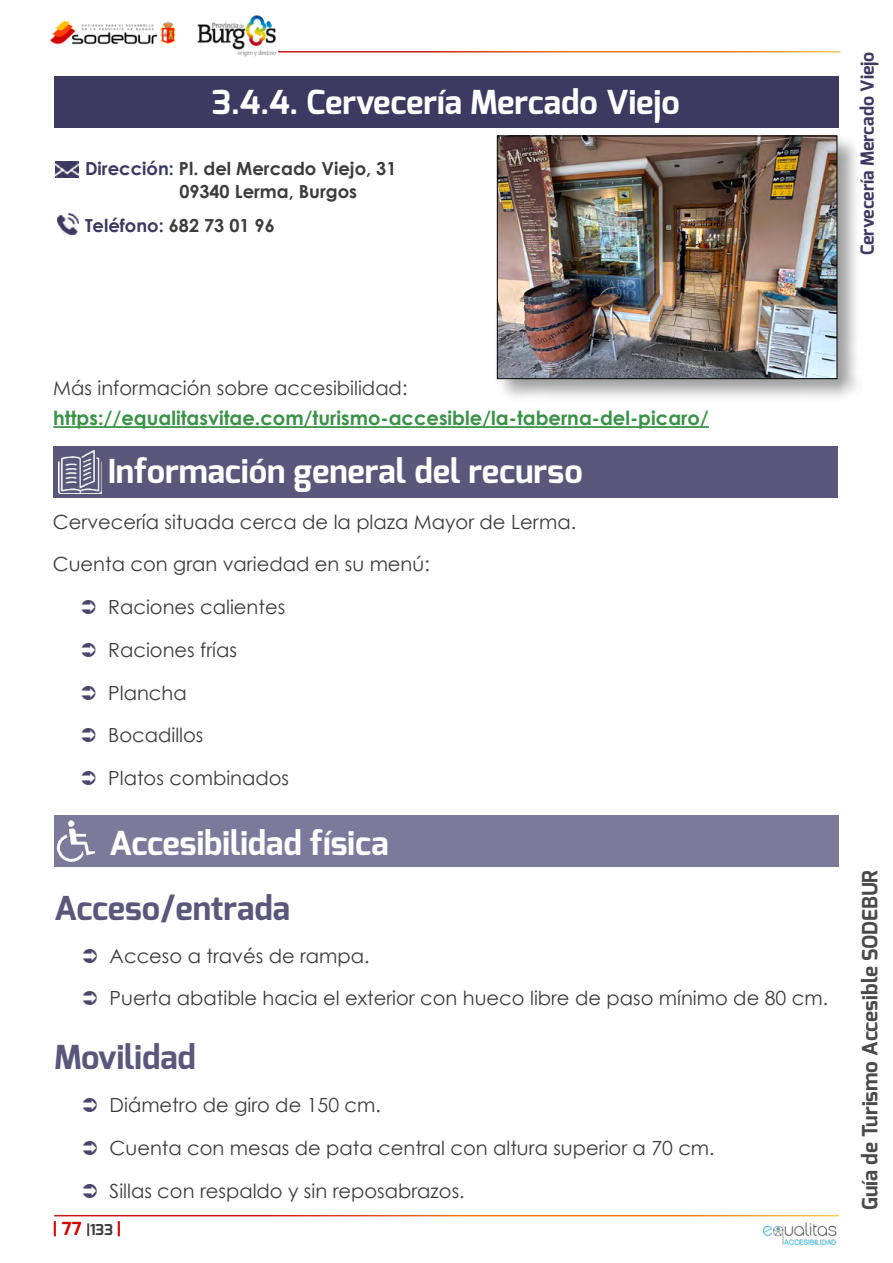
<style>
.page{position:relative;width:893px;height:1263px;background:#fff}
.page>*{position:absolute;margin:0;border:0;box-sizing:border-box;transform-origin:0 0}
.Titulos{font:700 33px "Exo";color:#fff}
.t1{font:700 33px "Exo";color:#5a577b}
.t2{font:700 21px "Exo";color:#4a4a49}
.texto{font:19.5px "Century Gothic";color:#3c3c3b}
.t3{font:700 19.5px "Century Gothic";color:#399247}
.Dirección{font:700 18px "Century Gothic";color:#3c3c3b}
.t4{font:700 18px "Exo";color:#3c3a60}
.Dirección-2{font:700 18px "Century Gothic";color:#3c3a60}
.t5{font:700 18px "Exo";color:#d30000}
.s1{color:#3c3a60}
.s2{color:#3c3c3b}
.s3{font-size:15px;color:#3c3c3b}
</style>
<div class="page">
<img style="left:760px;top:1216px;width:79px;height:30px">
<img style="left:50px;top:15px;width:226px;height:42px">
<div style="left:53px;top:447px;width:785px;height:51px;background:#5a577b"></div>
<div style="left:54px;top:77px;width:785px;height:51px;background:#3c3a60"></div>
<img style="left:55px;top:161px;width:24px;height:17px">
<img style="left:57px;top:213px;width:22px;height:22px">
<img style="left:59px;top:451px;width:42px;height:42px">
<div style="left:54px;top:816px;width:785px;height:51px;background:#7c7a9a"></div>
<img style="left:57px;top:820px;width:38px;height:42px">
<hr style="left:53px;top:426px;width:656px;height:2px;background:#399247">
<div style="left:494px;top:132px;width:368px;height:271px;background:#000;opacity:.4"></div>
<img style="left:499px;top:138px;width:336px;height:239px">
<div style="left:497px;top:136px;width:340px;height:243px;border:1px solid #000"></div>
<h1 class="Titulos" style="left:212px;top:81px;width:469px">3.4.4. Cervecería Mercado Viejo</h1>
<p class="Dirección" style="left:85px;top:157px;width:313px"><span class="s1">Dirección:</span> Pl. del Mercado Viejo, 31</p>
<p class="Dirección" style="left:179px;top:180px;width:179px">09340 Lerma, Burgos</p>
<p class="Dirección-2" style="left:85px;top:214px;width:191px">Teléfono: <span class="s2">682 73 01 96</span></p>
<p class="t4" style="left:856px;top:255px;width:205px;rotate:-90deg">Cervecería Mercado Viejo</p>
<p class="texto" style="left:53px;top:376px;width:356px">Más información sobre accesibilidad:</p>
<p class="t3" style="left:53px;top:406px;width:657px">https://equalitasvitae.com/turismo-accesible/la-taberna-del-picaro/</p>
<h2 class="Titulos" style="left:108px;top:450px;width:476px">Información general del recurso</h2>
<p class="texto" style="left:53px;top:510px;width:525px">Cervecería situada cerca de la plaza Mayor de Lerma.</p>
<p class="texto" style="left:53px;top:552px;width:378px">Cuenta con gran variedad en su menú:</p>
<p class="texto" style="left:108px;top:595px;width:179px">Raciones calientes</p>
<p class="texto" style="left:108px;top:638px;width:130px">Raciones frías</p>
<p class="texto" style="left:108px;top:681px;width:80px">Plancha</p>
<p class="texto" style="left:108px;top:723px;width:97px">Bocadillos</p>
<p class="texto" style="left:108px;top:766px;width:182px">Platos combinados</p>
<h2 class="Titulos" style="left:109px;top:822px;width:281px">Accesibilidad física</h2>
<h3 class="t1" style="left:54px;top:887px;width:237px">Acceso/entrada</h3>
<p class="texto" style="left:110px;top:944px;width:261px">Acceso a través de rampa.</p>
<p class="texto" style="left:110px;top:986px;width:720px">Puerta abatible hacia el exterior con hueco libre de paso mínimo de 80 cm.</p>
<h3 class="t1" style="left:54px;top:1036px;width:143px">Movilidad</h3>
<p class="texto" style="left:110px;top:1093px;width:273px">Diámetro de giro de 150 cm.</p>
<p class="texto" style="left:110px;top:1136px;width:606px">Cuenta con mesas de pata central con altura superior a 70 cm.</p>
<p class="texto" style="left:110px;top:1179px;width:357px">Sillas con respaldo y sin reposabrazos.</p>
<p class="t5" style="left:53px;top:1217px;width:70px">| 77 <span class="s3">|133</span> |</p>
<p class="t2" style="left:856px;top:1210px;width:342px;rotate:-90deg">Guía de Turismo Accesible SODEBUR</p>
</div>
